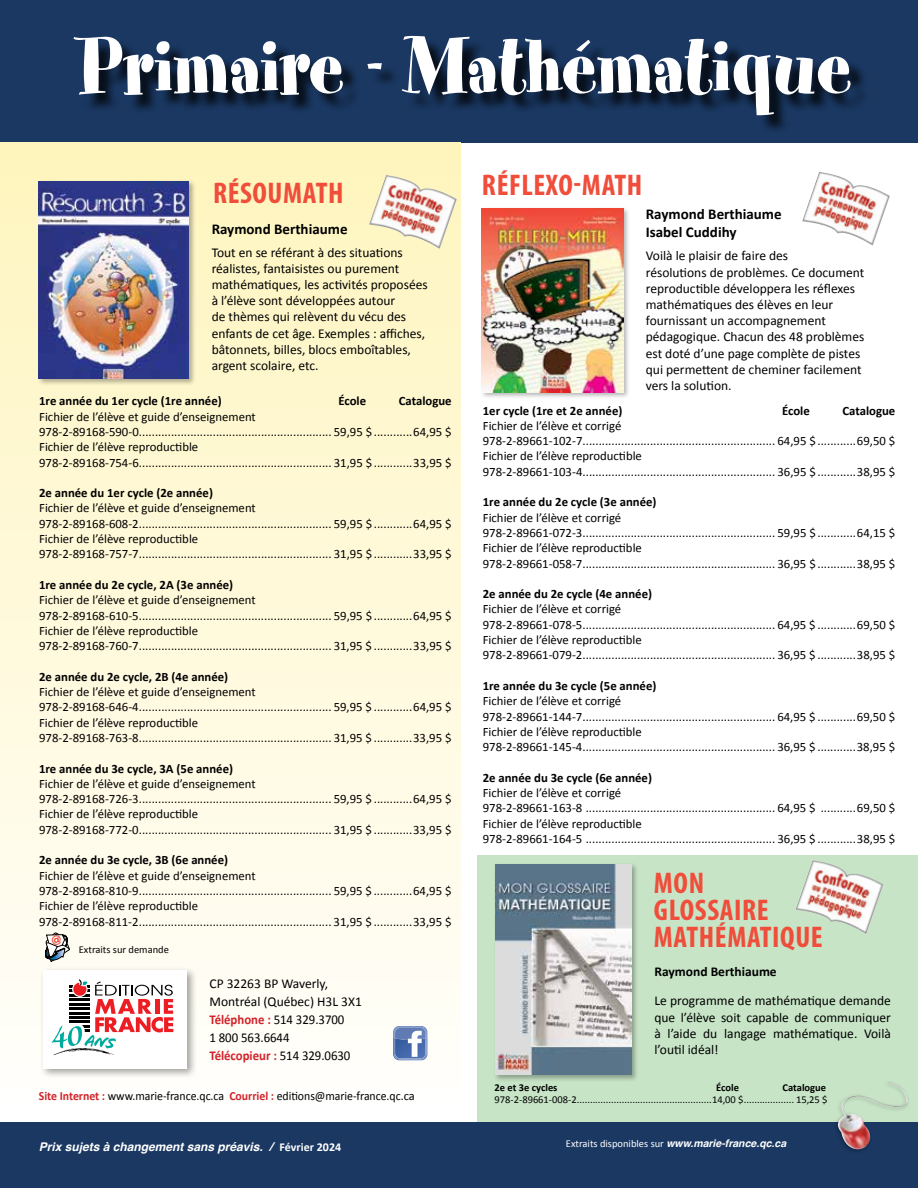
<style>
.page{position:relative;width:918px;height:1188px;background:#fff}
.page>*{position:absolute;margin:0;border:0;box-sizing:border-box;transform-origin:0 0}
.t1{font:90px "Spumoni LP";color:#fff}
.t2{font:700 condensed 30px/27px "Myriad Pro";letter-spacing:.02em;color:#f04d3b}
.t3{font:700 15px/18px "Calibri";color:#000}
.t4{font:13.5px/16.2px "Calibri";color:#000}
.t5{font:700 13.5px "Calibri";color:#000}
.t6{font:12.75px/15.3px "Calibri";color:#000}
.t7{font:700 12.75px "Calibri";color:#000}
.t8{font:12.45px "Calibri";letter-spacing:-.005em;color:#000;scale:.95 1}
.t9{font:italic 700 12px "Helvetica";color:#fff}
.t10{font:10.5px "Calibri";color:#000}
.t11{font:10.5px "Calibri";color:#fff}
.t12{font:700 10.5px "Calibri";color:#000}
.s1{font-weight:700;color:#d2232a}
.s2{font-family:"Calibri";font-style:normal}
.s3{font-family:"Helvetica";font-weight:700;font-style:italic}
</style>
<div class="page">
<div style="left:477px;top:855px;width:441px;height:280px;background:#c7e4c6"></div>
<div style="left:0;top:0;width:918px;height:143px;background:#1a3862"></div>
<div style="left:0;top:143px;width:460px;height:970px;background:linear-gradient(to bottom,#fef5bd,#fffffc)"></div>
<div style="left:37px;top:180px;width:159px;height:206px;background:#000;opacity:.3"></div>
<img style="left:39px;top:181px;width:150px;height:197px">
<div style="left:480px;top:206px;width:151px;height:194px;background:#000;opacity:.3"></div>
<img style="left:482px;top:208px;width:141px;height:184px">
<div style="left:493px;top:862px;width:146px;height:220px;background:#000;opacity:.3"></div>
<img style="left:495px;top:864px;width:136px;height:211px">
<div style="left:0;top:1122px;width:918px;height:66px;background:#1a3862"></div>
<svg style="left:393px;top:1026px;width:34px;height:34px"></svg>
<div style="left:40px;top:967px;width:158px;height:112px;background:#000;opacity:.37"></div>
<div style="left:43px;top:970px;width:144px;height:98px;background:#fff"></div>
<svg style="left:52px;top:979px;width:121px;height:77px"></svg>
<img style="left:369px;top:175px;width:88px;height:74px">
<div style="left:77px;top:39px;width:791px;height:95px;background:#000;opacity:.75"></div>
<img style="left:802px;top:172px;width:88px;height:74px">
<div style="left:833px;top:1080px;width:77px;height:75px;background:#000;opacity:.3"></div>
<img style="left:837px;top:1082px;width:72px;height:68px">
<img style="left:796px;top:860px;width:87px;height:74px">
<svg style="left:43px;top:933px;width:28px;height:29px"></svg>
<h1 class="t1" style="left:79px;top:21px;width:774px">Primaire - Mathématique</h1>
<h2 class="t2" style="left:213px;top:179px;width:132px">RÉSOUMATH</h2>
<h2 class="t2" style="left:482px;top:171px;width:162px">RÉFLEXO-MATH</h2>
<p class="t3" style="left:212px;top:220px;width:137px">Raymond Berthiaume</p>
<p class="t4" style="left:212px;top:244px;width:218px">Tout en se référant à des situations réalistes, fantaisistes ou purement mathématiques, les activités proposées à l’élève sont développées autour<br>de thèmes qui relèvent du vécu des enfants de cet âge. Exemples : affiches, bâtonnets, billes, blocs emboîtables, argent scolaire, etc.</p>
<p class="t7" style="left:39px;top:393px;width:184px">1re année du 1er cycle (1re année)</p>
<p class="t7" style="left:338px;top:393px;width:29px">École</p>
<p class="t7" style="left:399px;top:393px;width:54px">Catalogue</p>
<p class="t6" style="left:39px;top:409px;width:414px">Fichier de l’élève et guide d’enseignement 978-2-89168-590-0............................................................ 59,95 $ ............64,95 $ Fichier de l’élève reproductible 978-2-89168-754-6............................................................ 31,95 $ ............33,95 $</p>
<p class="t7" style="left:39px;top:485px;width:175px">2e année du 1er cycle (2e année)</p>
<p class="t6" style="left:39px;top:501px;width:414px">Fichier de l’élève et guide d’enseignement 978-2-89168-608-2............................................................ 59,95 $ ............64,95 $ Fichier de l’élève reproductible 978-2-89168-757-7............................................................ 31,95 $ ............33,95 $</p>
<p class="t7" style="left:39px;top:577px;width:196px">1re année du 2e cycle, 2A (3e année)</p>
<p class="t6" style="left:39px;top:592px;width:414px">Fichier de l’élève et guide d’enseignement 978-2-89168-610-5............................................................ 59,95 $ ............64,95 $ Fichier de l’élève reproductible 978-2-89168-760-7............................................................ 31,95 $ ............33,95 $</p>
<p class="t7" style="left:39px;top:668px;width:191px">2e année du 2e cycle, 2B (4e année)</p>
<p class="t6" style="left:39px;top:684px;width:414px">Fichier de l’élève et guide d’enseignement 978-2-89168-646-4............................................................ 59,95 $ ............64,95 $ Fichier de l’élève reproductible 978-2-89168-763-8............................................................ 31,95 $ ............33,95 $</p>
<p class="t7" style="left:39px;top:760px;width:196px">1re année du 3e cycle, 3A (5e année)</p>
<p class="t6" style="left:39px;top:776px;width:414px">Fichier de l’élève et guide d’enseignement 978-2-89168-726-3............................................................ 59,95 $ ............64,95 $ Fichier de l’élève reproductible 978-2-89168-772-0............................................................ 31,95 $ ............33,95 $</p>
<p class="t7" style="left:39px;top:852px;width:191px">2e année du 3e cycle, 3B (6e année)</p>
<p class="t6" style="left:39px;top:868px;width:414px">Fichier de l’élève et guide d’enseignement 978-2-89168-810-9............................................................ 59,95 $ ............64,95 $ Fichier de l’élève reproductible 978-2-89168-811-2............................................................ 31,95 $ ............33,95 $</p>
<p class="t10" style="left:79px;top:943px;width:92px">Extraits sur demande</p>
<p class="t4" style="left:210px;top:975px;width:154px;line-height:18px">CP 32263 BP Waverly,<br>Montréal (Québec) H3L 3X1<br><span class="s1">Téléphone :</span> 514 329.3700<br>1 800 563.6644<br><span class="s1">Télécopieur :</span> 514 329.0630</p>
<p class="t8" style="left:39px;top:1088px;width:397px"><span class="s1">Site Internet :</span> www.marie-france.qc.ca <span class="s1">Courriel :</span> editions@marie-france.qc.ca</p>
<p class="t9" style="left:39px;top:1140px;width:304px">Prix sujets à changement sans préavis. / <span class="s2">Février 2024</span></p>
<p class="t3" style="left:646px;top:205px;width:137px">Raymond Berthiaume<br>Isabel Cuddihy</p>
<p class="t4" style="left:646px;top:248px;width:220px">Voilà le plaisir de faire des<br>résolutions de problèmes. Ce document reproductible développera les réflexes mathématiques des élèves en leur fournissant un accompagnement pédagogique. Chacun des 48 problèmes est doté d’une page complète de pistes qui permettent de cheminer facilement vers la solution.</p>
<p class="t7" style="left:483px;top:402px;width:141px">1er cycle (1re et 2e année)</p>
<p class="t7" style="left:782px;top:402px;width:29px">École</p>
<p class="t7" style="left:843px;top:402px;width:54px">Catalogue</p>
<p class="t6" style="left:483px;top:418px;width:414px">Fichier de l’élève et corrigé 978-2-89661-102-7............................................................ 64,95 $ ............69,50 $ Fichier de l’élève reproductible 978-2-89661-103-4............................................................ 36,95 $ ............38,95 $</p>
<p class="t7" style="left:483px;top:494px;width:175px">1re année du 2e cycle (3e année)</p>
<p class="t6" style="left:483px;top:510px;width:414px">Fichier de l’élève et corrigé 978-2-89661-072-3............................................................ 59,95 $ ............64,15 $ Fichier de l’élève reproductible 978-2-89661-058-7............................................................ 36,95 $ ............38,95 $</p>
<p class="t7" style="left:483px;top:586px;width:171px">2e année du 2e cycle (4e année)</p>
<p class="t6" style="left:483px;top:602px;width:414px">Fichier de l’élève et corrigé 978-2-89661-078-5............................................................ 64,95 $ ............69,50 $ Fichier de l’élève reproductible 978-2-89661-079-2............................................................ 36,95 $ ............38,95 $</p>
<p class="t7" style="left:483px;top:678px;width:175px">1re année du 3e cycle (5e année)</p>
<p class="t6" style="left:483px;top:693px;width:414px">Fichier de l’élève et corrigé 978-2-89661-144-7............................................................ 64,95 $ ............69,50 $ Fichier de l’élève reproductible 978-2-89661-145-4............................................................ 36,95 $ ............38,95 $</p>
<p class="t7" style="left:483px;top:769px;width:171px">2e année du 3e cycle (6e année)</p>
<p class="t6" style="left:483px;top:785px;width:414px">Fichier de l’élève et corrigé<br>978-2-89661-163-8 ........................................................... 64,95 $ ...........69,50 $ Fichier de l’élève reproductible<br>978-2-89661-164-5 ........................................................... 36,95 $ ............38,95 $</p>
<h2 class="t2" style="left:654px;top:869px;width:170px">MON<br>GLOSSAIRE<br>MATHÉMATIQUE</h2>
<p class="t5" style="left:654px;top:963px;width:124px">Raymond Berthiaume</p>
<p class="t4" style="left:654px;top:993px;width:238px;text-align:justify">Le programme de mathématique demande que l’élève soit capable de communiquer à l’aide du langage mathématique. Voilà l’outil idéal!</p>
<p class="t12" style="left:495px;top:1080px;width:64px">2e et 3e cycles</p>
<p class="t12" style="left:716px;top:1080px;width:24px">École</p>
<p class="t12" style="left:783px;top:1080px;width:45px">Catalogue</p>
<p class="t10" style="left:495px;top:1093px;width:335px">978-2-89661-008-2...................................................14,00 $................... 15,25 $</p>
<p class="t11" style="left:566px;top:1137px;width:222px">Extraits disponibles sur <span class="s3">www.marie-france.qc.ca</span></p>
</div>
